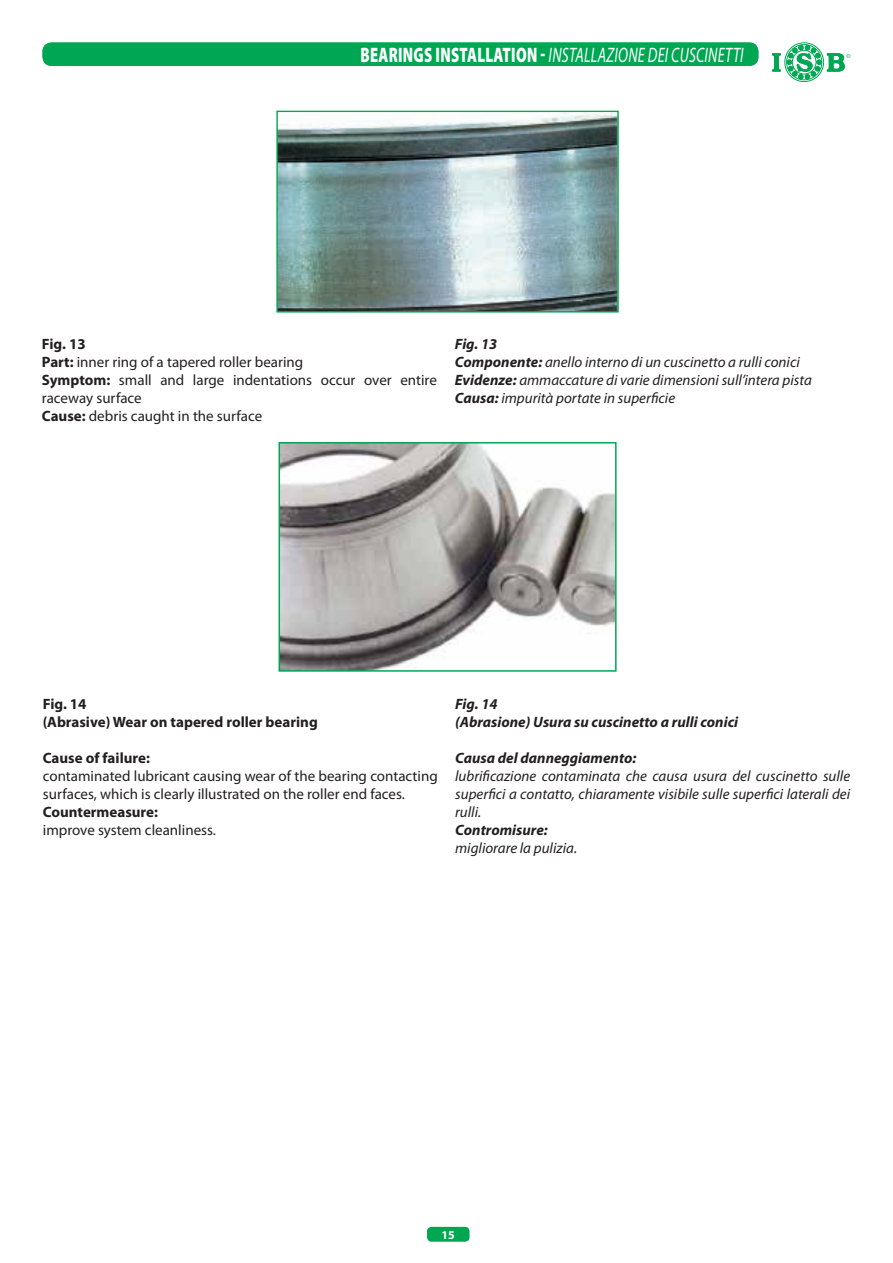
<style>
.page{position:relative;width:893px;height:1263px;background:#fff}
.page>*{position:absolute;margin:0;border:0;box-sizing:border-box;transform-origin:0 0}
.t1{font:italic 21px "Myriad Pro";letter-spacing:.02em;color:#fff;scale:.7 1}
.t2{font:italic 15px/18px "Myriad Pro";color:#231f20}
.t3{font:15px/18px "Myriad Pro";color:#231f20}
.t4{font:italic 700 15px/18px "Myriad Pro";color:#231f20}
.t5{font:700 15px/18px "Myriad Pro";color:#231f20}
.t6{font:700 12px "Myriad Pro";color:#fff}
.s1{font-weight:900;font-style:normal}
.s2{font-weight:700}
</style>
<div class="page">
<svg style="left:772px;top:42px;width:78px;height:40px"></svg>
<div style="left:427px;top:1227px;width:43px;height:15px;background:#00a753;border-radius:4px"></div>
<div style="left:43px;top:43px;width:715px;height:23px;background:#00a753;border-radius:9px"></div>
<img style="left:278px;top:113px;width:339px;height:198px">
<div style="left:276px;top:111px;width:343px;height:202px;border:1px solid #00a753"></div>
<img style="left:282px;top:445px;width:332px;height:224px">
<div style="left:279px;top:442px;width:338px;height:230px;border:2px solid #00a753"></div>
<h1 class="t1" style="left:361px;top:44px;width:549px"><span class="s1">BEARINGS INSTALLATION -</span> INSTALLAZIONE DEI CUSCINETTI</h1>
<p class="t3" style="left:42px;top:334px;width:396px"><span class="s2">Fig. 13<br>Part:</span> inner ring of a tapered roller bearing<br><span class="s2">Symptom:</span> small and large indentations occur over entire raceway surface<br><span class="s2">Cause:</span> debris caught in the surface</p>
<p class="t2" style="left:455px;top:335px;width:359px"><span class="s2">Fig. 13<br>Componente:</span> anello interno di un cuscinetto a rulli conici <span class="s2">Evidenze:</span> ammaccature di varie dimensioni sull’intera pista <span class="s2">Causa:</span> impurità portate in superficie</p>
<p class="t5" style="left:43px;top:694px;width:276px">Fig. 14<br>(Abrasive) Wear on tapered roller bearing</p>
<p class="t5" style="left:43px;top:748px;width:109px">Cause of failure:</p>
<p class="t3" style="left:43px;top:767px;width:396px">contaminated lubricant causing wear of the bearing contacting surfaces, which is clearly illustrated on the roller end faces.</p>
<p class="t5" style="left:43px;top:802px;width:117px">Countermeasure:</p>
<p class="t3" style="left:43px;top:821px;width:175px">improve system cleanliness.</p>
<p class="t4" style="left:455px;top:694px;width:285px">Fig. 14<br>(Abrasione) Usura su cuscinetto a rulli conici</p>
<p class="t4" style="left:455px;top:748px;width:183px">Causa del danneggiamento:</p>
<p class="t2" style="left:455px;top:767px;width:396px;text-align:justify">lubrificazione contaminata che causa usura del cuscinetto sulle superfici a contatto, chiaramente visibile sulle superfici laterali dei rulli.</p>
<p class="t4" style="left:455px;top:820px;width:94px">Contromisure:</p>
<p class="t2" style="left:455px;top:839px;width:123px">migliorare la pulizia.</p>
<p class="t6" style="left:442px;top:1227px;width:15px">15</p>
</div>
